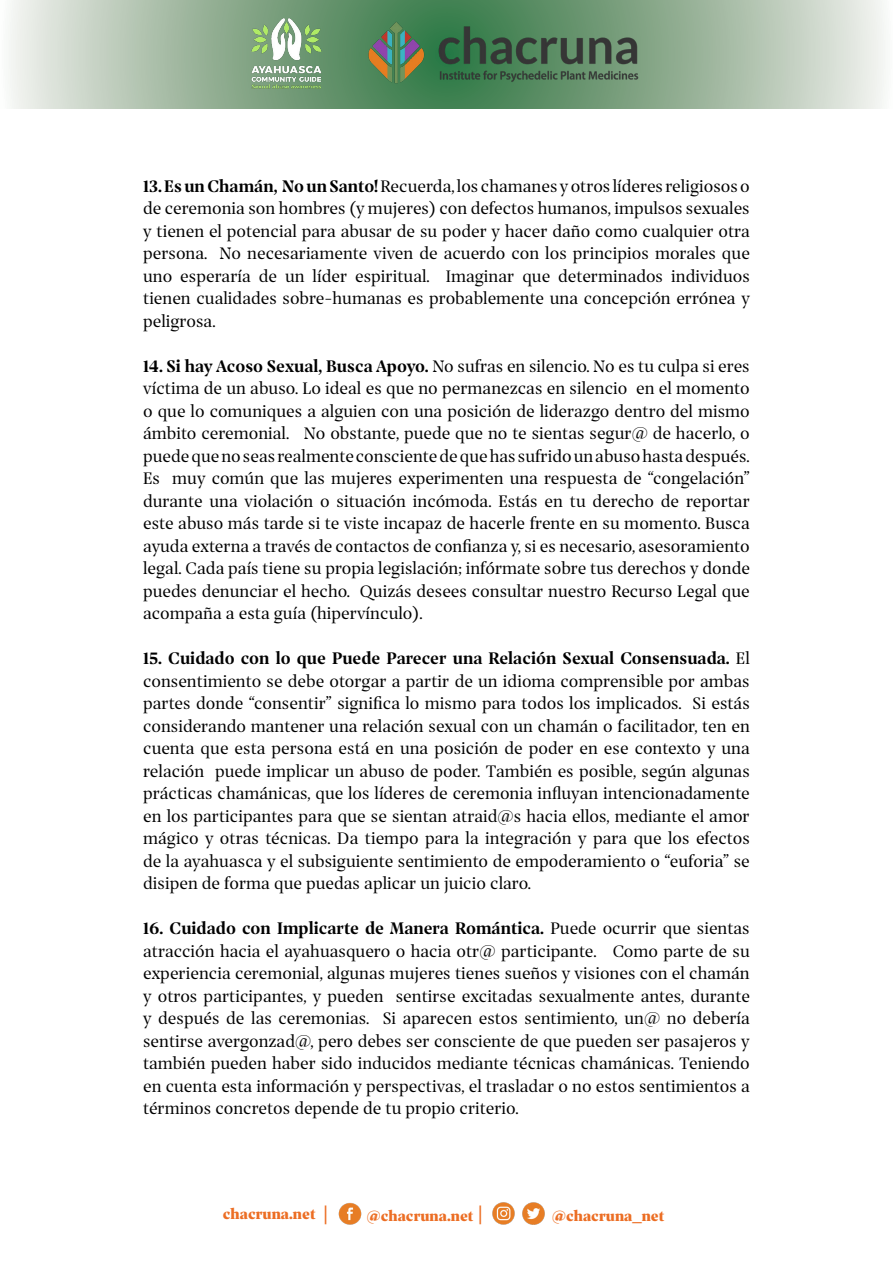
<style>
.page{position:relative;width:893px;height:1263px;background:#fff}
.page>*{position:absolute;margin:0;border:0;box-sizing:border-box;transform-origin:0 0}
.t1{font:18px/22.5px "Prospectus Std";color:#000;text-align:justify}
.t2{font:18px "Prospectus Std Bld";color:#000}
.t3{font:900 15.45px "Prospectus Std";color:#ec6e24}
.s1{font-family:"Prospectus Std Bld"}
.s2{font-family:"Prospectus Std"}
</style>
<div class="page">
<svg style="left:9px;top:0;width:876px;height:108px;background:#a6bda7"></svg>
<img style="left:357px;top:14px;width:289px;height:80px">
<img style="left:247px;top:14px;width:80px;height:80px">
<img style="left:338px;top:1202px;width:24px;height:23px">
<img style="left:492px;top:1202px;width:23px;height:23px">
<img style="left:522px;top:1202px;width:23px;height:23px">
<p class="t1" style="left:143px;top:174px;width:608px"><span class="s1">13. Es un Chamán, No un Santo!</span> Recuerda, los chamanes y otros líderes religiosos o de ceremonia son hombres (y mujeres) con defectos humanos, impulsos sexuales y tienen el potencial para abusar de su poder y hacer daño como cualquier otra persona. No necesariamente viven de acuerdo con los principios morales que uno esperaría de un líder espiritual. Imaginar que determinados individuos tienen cualidades sobre-humanas es probablemente una concepción errónea y peligrosa.</p>
<p class="t1" style="left:143px;top:354px;width:608px"><span class="s1">14. Si hay Acoso Sexual, Busca Apoyo.</span> No sufras en silencio. No es tu culpa si eres víctima de un abuso. Lo ideal es que no permanezcas en silencio en el momento o que lo comuniques a alguien con una posición de liderazgo dentro del mismo ámbito ceremonial. No obstante, puede que no te sientas segur@ de hacerlo, o puede que no seas realmente consciente de que has sufrido un abuso hasta después.<br>Es muy común que las mujeres experimenten una respuesta de “congelación” durante una violación o situación incómoda. Estás en tu derecho de reportar este abuso más tarde si te viste incapaz de hacerle frente en su momento. Busca ayuda externa a través de contactos de confianza y, si es necesario, asesoramiento legal. Cada país tiene su propia legislación; infórmate sobre tus derechos y donde puedes denunciar el hecho. Quizás desees consultar nuestro Recurso Legal que acompaña a esta guía (hipervínculo).</p>
<p class="t2" style="left:143px;top:645px;width:608px">15. Cuidado con lo que Puede Parecer una Relación Sexual Consensuada. <span class="s2">El</span></p>
<p class="t1" style="left:143px;top:669px;width:608px">consentimiento se debe otorgar a partir de un idioma comprensible por ambas partes donde “consentir” significa lo mismo para todos los implicados. Si estás considerando mantener una relación sexual con un chamán o facilitador, ten en cuenta que esta persona está en una posición de poder en ese contexto y una relación puede implicar un abuso de poder. También es posible, según algunas prácticas chamánicas, que los líderes de ceremonia influyan intencionadamente en los participantes para que se sientan atraid@s hacia ellos, mediante el amor mágico y otras técnicas. Da tiempo para la integración y para que los efectos de la ayahuasca y el subsiguiente sentimiento de empoderamiento o “euforia” se disipen de forma que puedas aplicar un juicio claro.</p>
<p class="t2" style="left:143px;top:915px;width:608px">16. Cuidado con Implicarte de Manera Romántica. <span class="s2">Puede ocurrir que sientas</span></p>
<p class="t1" style="left:143px;top:939px;width:608px">atracción hacia el ayahuasquero o hacia otr@ participante. Como parte de su experiencia ceremonial, algunas mujeres tienes sueños y visiones con el chamán y otros participantes, y pueden sentirse excitadas sexualmente antes, durante y después de las ceremonias. Si aparecen estos sentimiento, un@ no debería sentirse avergonzad@, pero debes ser consciente de que pueden ser pasajeros y también pueden haber sido inducidos mediante técnicas chamánicas. Teniendo en cuenta esta información y perspectivas, el trasladar o no estos sentimientos a términos concretos depende de tu propio criterio.</p>
<p class="t3" style="left:223px;top:1202px;width:106px">chacruna.net |</p>
<p class="t3" style="left:367px;top:1204px;width:117px">@chacruna.net |</p>
<p class="t3" style="left:552px;top:1204px;width:114px">@chacruna_net</p>
</div>
